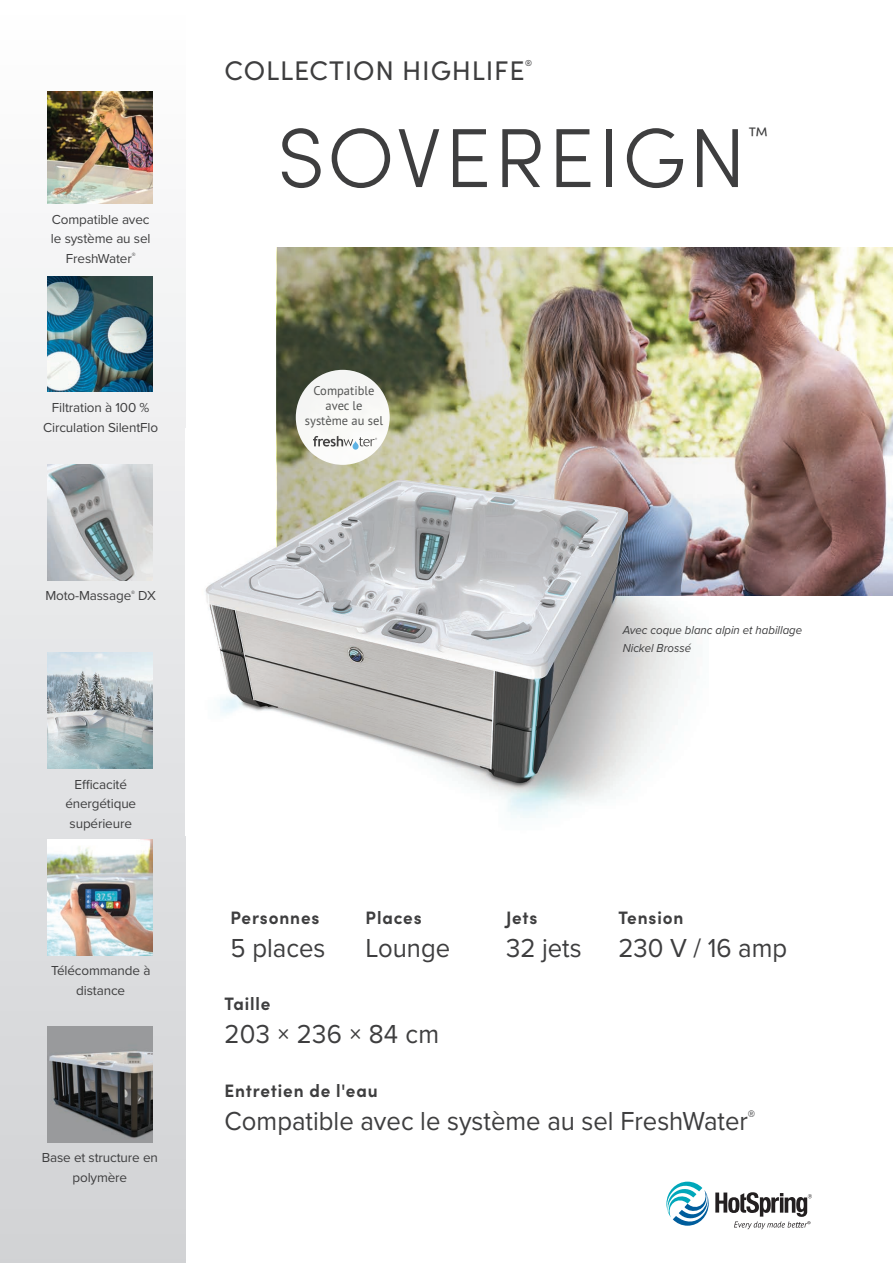
<style>
.page{position:relative;width:893px;height:1263px;background:#fff}
.page>*{position:absolute;margin:0;border:0;box-sizing:border-box;transform-origin:0 0}
.t1{font:300 84px "Sofia Pro";letter-spacing:.03em;color:#3e3e3f}
.t2{font:27px "Proxima Nova";color:#3e3e3f;scale:.95 1}
.t3{font:27px "Sofia Pro";letter-spacing:.03em;color:#3e3e3f}
.t4{font:300 21px "Sofia Pro";color:#3e3e3f}
.t5{font:700 18px "Sofia Pro";letter-spacing:.05em;color:#3e3e3f;scale:.95 1}
.t6{font:13.5px/19.5px "Proxima Nova";letter-spacing:-.01em;color:#3e3e3f;text-align:center}
.t7{font:12.6px/14.9px "PT Sans Pro";color:#545554;text-align:center}
.t8{font:italic 12px/18px "Proxima Nova";color:#3e3e3f;scale:.95 1}
.t9{font:8.7px "Sofia Pro";color:#3e3e3f}
</style>
<div class="page">
<div style="left:0;top:0;width:185px;height:1263px;background:linear-gradient(to bottom,#fefeff,#d0d1d4)"></div>
<img style="left:47px;top:92px;width:106px;height:112px">
<img style="left:47px;top:276px;width:106px;height:116px">
<img style="left:47px;top:464px;width:106px;height:116px">
<img style="left:47px;top:653px;width:106px;height:115px">
<img style="left:47px;top:839px;width:106px;height:116px">
<img style="left:47px;top:1026px;width:106px;height:116px">
<img style="left:205px;top:428px;width:504px;height:390px">
<img style="left:277px;top:248px;width:616px;height:347px">
<img style="left:206px;top:480px;width:422px;height:302px">
<svg style="left:666px;top:1181px;width:146px;height:49px"></svg>
<div style="left:296px;top:370px;width:93px;height:95px;background:#f8f8f6;border-radius:50%"></div>
<svg style="left:353px;top:441px;width:6px;height:9px"></svg>
<svg style="left:313px;top:436px;width:40px;height:10px"></svg>
<svg style="left:359px;top:437px;width:18px;height:9px"></svg>
<p class="t6" style="left:51px;top:209px;width:101px">Compatible avec le système au sel<br>FreshWater<sup>®</sup></p>
<p class="t6" style="left:52px;top:397px;width:99px">Filtration à 100 %</p>
<p class="t6" style="left:43px;top:417px;width:117px">Circulation SilentFlo</p>
<p class="t6" style="left:45px;top:585px;width:112px">Moto-Massage<sup>®</sup> DX</p>
<p class="t6" style="left:65px;top:774px;width:72px">Efficacité énergétique supérieure</p>
<p class="t6" style="left:51px;top:960px;width:101px">Télécommande à distance</p>
<p class="t6" style="left:42px;top:1147px;width:118px">Base et structure en polymère</p>
<p class="t3" style="left:225px;top:51px;width:301px">COLLECTION HIGHLIFE</p>
<p class="t9" style="left:525px;top:57px;width:8px">®</p>
<p class="t1" style="left:277px;top:97px;width:471px">SOVEREIGN</p>
<p class="t4" style="left:748px;top:119px;width:21px">™</p>
<p class="t7" style="left:305px;top:383px;width:80px">Compatible avec le système au sel</p>
<p class="t8" style="left:623px;top:620px;width:190px">Avec coque blanc alpin et habillage<br>Nickel Brossé</p>
<p class="t5" style="left:231px;top:903px;width:95px">Personnes</p>
<p class="t5" style="left:366px;top:903px;width:61px">Places</p>
<p class="t5" style="left:506px;top:903px;width:34px">Jets</p>
<p class="t5" style="left:618px;top:903px;width:70px">Tension</p>
<p class="t2" style="left:231px;top:928px;width:101px">5 places</p>
<p class="t2" style="left:366px;top:928px;width:91px">Lounge</p>
<p class="t2" style="left:506px;top:928px;width:81px">32 jets</p>
<p class="t2" style="left:618px;top:928px;width:179px">230 V / 16 amp</p>
<p class="t5" style="left:225px;top:990px;width:50px">Taille</p>
<p class="t2" style="left:225px;top:1014px;width:227px">203 × 236 × 84 cm</p>
<p class="t5" style="left:225px;top:1076px;width:163px">Entretien de l'eau</p>
<p class="t2" style="left:225px;top:1100px;width:560px">Compatible avec le système au sel FreshWater<sup>®</sup></p>
</div>
